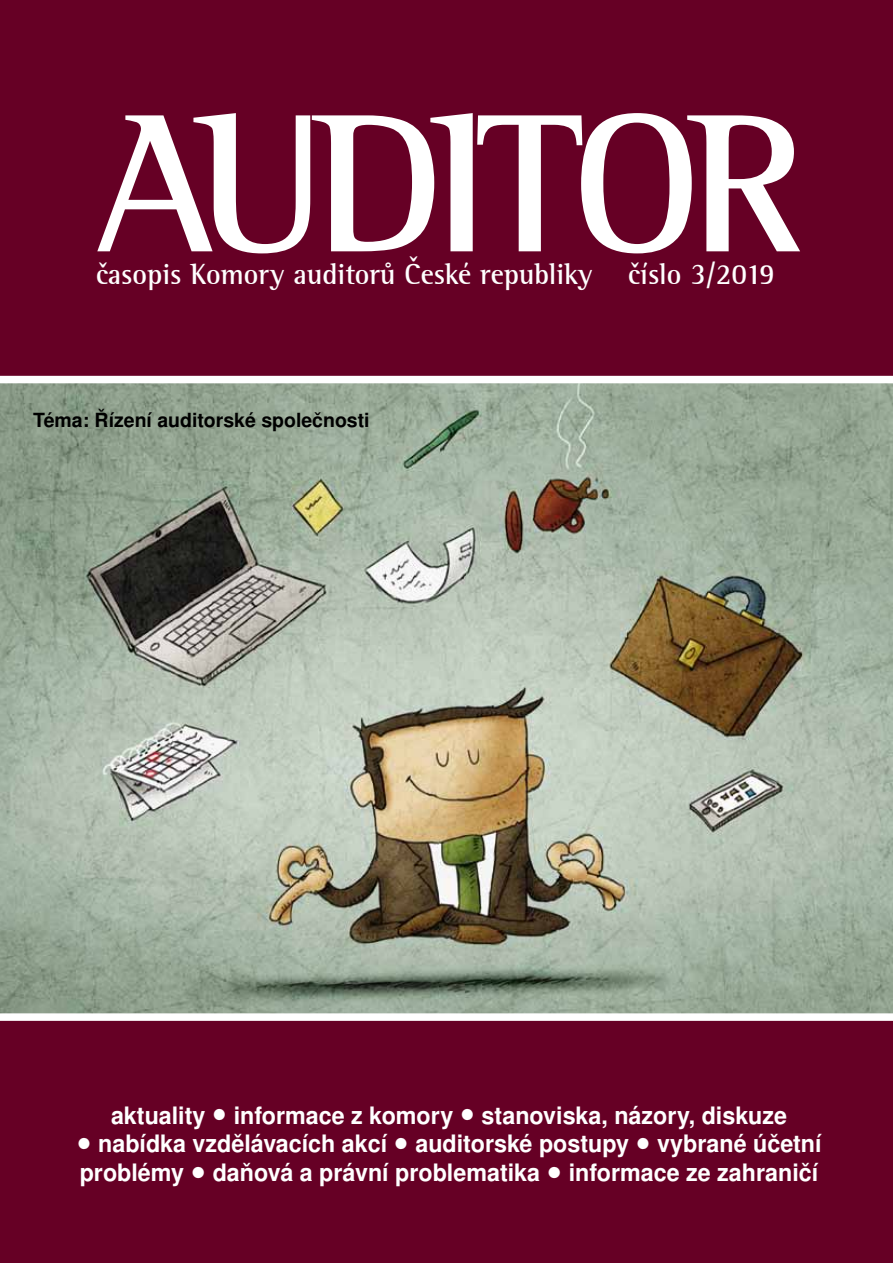
<style>
.page{position:relative;width:893px;height:1263px;background:#fff}
.page>*{position:absolute;margin:0;border:0;box-sizing:border-box;transform-origin:0 0}
.t1{font:700 30px "Rotis Semiserif";color:#fff;scale:.94 1}
.t2{font:700 24px/28.8px "Nimbus Sans LOT";color:#fff}
.t3{font:700 19.5px "Nimbus San LCE";color:#000}
.s1{font-size:45px}
</style>
<div class="page">
<img style="left:0;top:383px;width:893px;height:630px">
<div style="left:0;top:0;width:893px;height:376px;background:#660025"></div>
<div style="left:0;top:1015px;width:893px;height:248px;background:#660025"></div>
<svg style="left:97px;top:113px;width:703px;height:140px"></svg>
<div style="left:0;top:1013px;width:893px;height:8px;background:#fff"></div>
<p class="t1" style="left:96px;top:256px;width:724px">časopis Komory auditorů České republiky číslo 3/2019</p>
<p class="t3" style="left:33px;top:409px;width:338px">Téma: Řízení auditorské společnosti</p>
<p class="t2" style="left:111px;top:1102px;width:677px">aktuality <span class="s1">•</span> informace z komory <span class="s1">•</span> stanoviska, názory, diskuze</p>
<p class="t2" style="left:76px;top:1130px;width:747px"><span class="s1">•</span> nabídka vzdělávacích akcí <span class="s1">•</span> auditorské postupy <span class="s1">•</span> vybrané účetní problémy <span class="s1">•</span> daňová a právní problematika <span class="s1">•</span> informace ze zahraničí</p>
</div>
